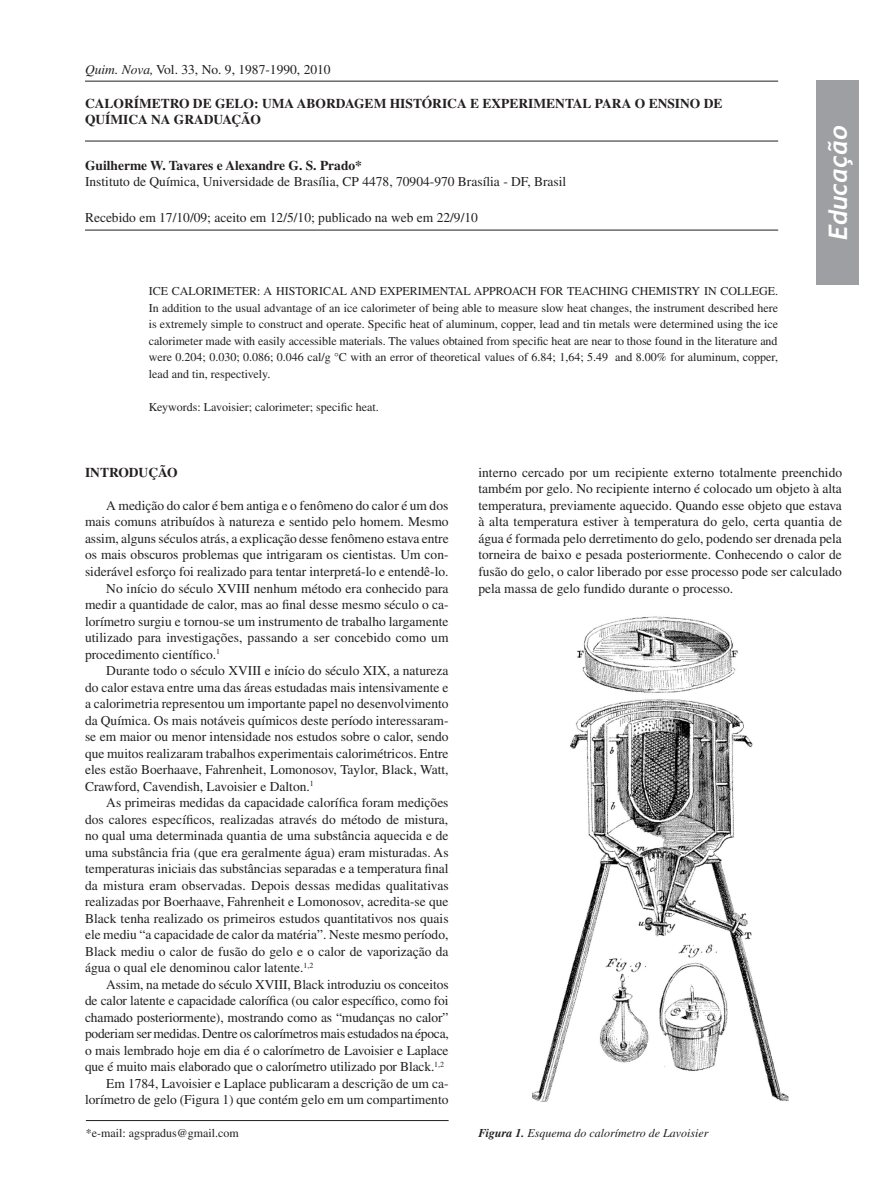
<style>
.page{position:relative;width:893px;height:1191px;background:#fff}
.page>*{position:absolute;margin:0;border:0;box-sizing:border-box;transform-origin:0 0}
.Bibliografia{font:italic 700 25.5px "Trebuchet";color:#fff}
.Endereços{font:13.5px/16.5px "Times";color:#231f20;text-align:justify}
.Título{font:700 13.5px/16.5px "Times";color:#231f20}
.Recebido{font:13.5px "Times";color:#231f20}
.Autores{font:700 13.5px "Times";color:#231f20}
.Sessão{font:700 13.5px "Times";color:#231f20}
.Resumo{font:12px/16.5px "Times";color:#231f20;text-align:justify}
.Keywords{font:12px "Times";color:#231f20}
.Figura{font:italic 12px "Times";color:#231f20}
.Rodapé{font:12px "Times";color:#231f20}
.s1{font-style:italic}
.s2{font-weight:700}
</style>
<div class="page">
<div style="left:816px;top:81px;width:43px;height:204px;background:#9d9fa2"></div>
<hr style="left:86px;top:1120px;width:363px;height:1px;background:#231f20">
<hr style="left:85px;top:81px;width:693px;height:1px;background:#231f20">
<hr style="left:85px;top:141px;width:693px;height:1px;background:#231f20">
<hr style="left:85px;top:230px;width:693px;height:1px;background:#231f20">
<img style="left:532px;top:616px;width:256px;height:486px">
<p class="Endereços" style="left:85px;top:61px;width:247px"><span class="s1">Quim. Nova,</span> Vol. 33, No. 9, 1987-1990, 2010</p>
<p class="Título" style="left:85px;top:95px;width:639px">CALORÍMETRO DE GELO: UMA ABORDAGEM HISTÓRICA E EXPERIMENTAL PARA O ENSINO DE<br>QUÍMICA NA GRADUAÇÃO</p>
<p class="Autores" style="left:85px;top:157px;width:278px">Guilherme W. Tavares e Alexandre G. S. Prado*</p>
<p class="Endereços" style="left:85px;top:173px;width:483px">Instituto de Química, Universidade de Brasília, CP 4478, 70904-970 Brasília - DF, Brasil</p>
<p class="Recebido" style="left:85px;top:210px;width:394px">Recebido em 17/10/09; aceito em 12/5/10; publicado na web em 22/9/10</p>
<p class="Resumo" style="left:149px;top:283px;width:631px">ICE CALORIMETER: A HISTORICAL AND EXPERIMENTAL APPROACH FOR TEACHING CHEMISTRY IN COLLEGE.<br>In addition to the usual advantage of an ice calorimeter of being able to measure slow heat changes, the instrument described here is extremely simple to construct and operate. Specific heat of aluminum, copper, lead and tin metals were determined using the ice calorimeter made with easily accessible materials. The values obtained from specific heat are near to those found in the literature and were 0.204; 0.030; 0.086; 0.046 cal/g °C with an error of theoretical values of 6.84; 1,64; 5.49 and 8.00% for aluminum, copper, lead and tin, respectively.</p>
<p class="Keywords" style="left:149px;top:400px;width:231px">Keywords: Lavoisier; calorimeter; specific heat.</p>
<p class="Bibliografia" style="left:822px;top:240px;width:116px;rotate:-90deg">Educação</p>
<p class="Sessão" style="left:85px;top:464px;width:94px">INTRODUÇÃO</p>
<p class="Endereços" style="left:85px;top:497px;width:365px;text-indent:21px">A medição do calor é bem antiga e o fenômeno do calor é um dos mais comuns atribuídos à natureza e sentido pelo homem. Mesmo assim, alguns séculos atrás, a explicação desse fenômeno estava entre os mais obscuros problemas que intrigaram os cientistas. Um con&shy;siderável esforço foi realizado para tentar interpretá-lo e entendê-lo.</p>
<p class="Endereços" style="left:85px;top:579px;width:365px;text-indent:21px">No início do século XVIII nenhum método era conhecido para medir a quantidade de calor, mas ao final desse mesmo século o ca&shy;lorímetro surgiu e tornou-se um instrumento de trabalho largamente utilizado para investigações, passando a ser concebido como um procedimento científico.<sup>1</sup></p>
<p class="Endereços" style="left:85px;top:662px;width:365px;text-indent:21px">Durante todo o século XVIII e início do século XIX, a natureza do calor estava entre uma das áreas estudadas mais intensivamente e a calorimetria representou um importante papel no desenvolvimento da Química. Os mais notáveis químicos deste período interessaram&shy;se em maior ou menor intensidade nos estudos sobre o calor, sendo que muitos realizaram trabalhos experimentais calorimétricos. Entre eles estão Boerhaave, Fahrenheit, Lomonosov, Taylor, Black, Watt, Crawford, Cavendish, Lavoisier e Dalton.<sup>1</sup></p>
<p class="Endereços" style="left:85px;top:794px;width:365px;text-indent:21px">As primeiras medidas da capacidade calorífica foram medições dos calores específicos, realizadas através do método de mistura, no qual uma determinada quantia de uma substância aquecida e de uma substância fria (que era geralmente água) eram misturadas. As temperaturas iniciais das substâncias separadas e a temperatura final da mistura eram observadas. Depois dessas medidas qualitativas realizadas por Boerhaave, Fahrenheit e Lomonosov, acredita-se que Black tenha realizado os primeiros estudos quantitativos nos quais ele mediu “a capacidade de calor da matéria”. Neste mesmo período, Black mediu o calor de fusão do gelo e o calor de vaporização da água o qual ele denominou calor latente.<sup>1,2</sup></p>
<p class="Endereços" style="left:85px;top:975px;width:365px;text-indent:21px">Assim, na metade do século XVIII, Black introduziu os conceitos de calor latente e capacidade calorífica (ou calor específico, como foi chamado posteriormente), mostrando como as “mudanças no calor” poderiam ser medidas. Dentre os calorímetros mais estudados na época, o mais lembrado hoje em dia é o calorímetro de Lavoisier e Laplace que é muito mais elaborado que o calorímetro utilizado por Black.<sup>1,2</sup></p>
<p class="Endereços" style="left:85px;top:1074px;width:365px;text-align:right">Em 1784, Lavoisier e Laplace publicaram a descrição de um ca&shy;lorímetro de gelo (Figura 1) que contém gelo em um compartimento</p>
<p class="Rodapé" style="left:86px;top:1126px;width:155px">*e-mail: agspradus@gmail.com</p>
<p class="Endereços" style="left:478px;top:464px;width:365px">interno cercado por um recipiente externo totalmente preenchido também por gelo. No recipiente interno é colocado um objeto à alta temperatura, previamente aquecido. Quando esse objeto que estava à alta temperatura estiver à temperatura do gelo, certa quantia de água é formada pelo derretimento do gelo, podendo ser drenada pela torneira de baixo e pesada posteriormente. Conhecendo o calor de fusão do gelo, o calor liberado por esse processo pode ser calculado pela massa de gelo fundido durante o processo.</p>
<p class="Figura" style="left:478px;top:1126px;width:231px"><span class="s2">Figura 1.</span> Esquema do calorímetro de Lavoisier</p>
</div>
